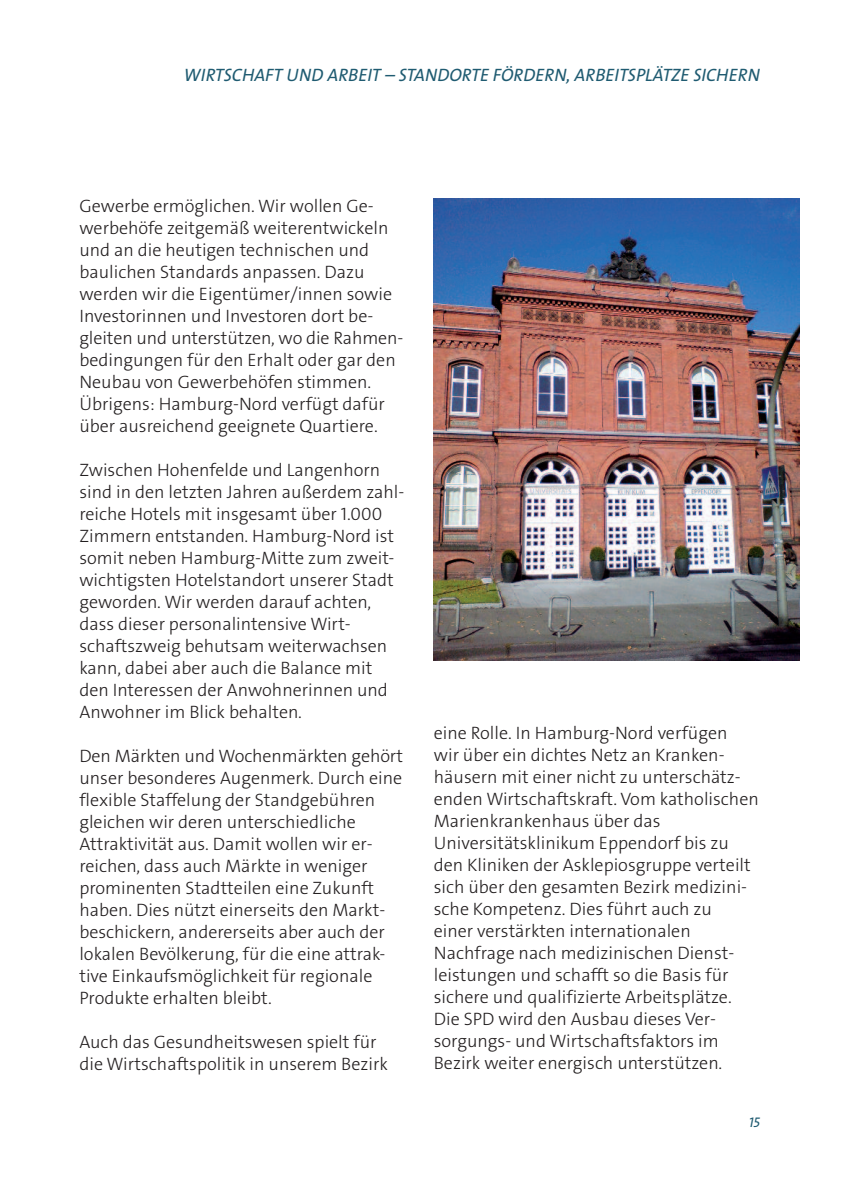
<style>
.page{position:relative;width:845px;height:1202px;background:#fff}
.page>*{position:absolute;margin:0;border:0;box-sizing:border-box;transform-origin:0 0}
.t1{font:300 18px/22px "SPD The Sans";color:#231f20}
.t2{font:italic 18px "SPD The Sans";color:#1f5b71}
.t3{font:italic 14px "SPD The Sans";color:#1f5b71}
</style>
<div class="page">
<img style="left:434px;top:198px;width:365px;height:462px">
<p class="t2" style="left:184px;top:68px;width:577px">WIRTSCHAFT UND ARBEIT – STANDORTE FÖRDERN, ARBEITSPLÄTZE SICHERN</p>
<p class="t1" style="left:79px;top:196px;width:326px">Gewerbe ermöglichen. Wir wollen Ge&shy;werbehöfe zeitgemäß weiterentwickeln und an die heutigen technischen und baulichen Standards anpassen. Dazu werden wir die Eigentümer/innen sowie Investorinnen und Investoren dort be&shy;gleiten und unterstützen, wo die Rahmen&shy;bedingungen für den Erhalt oder gar den Neubau von Gewerbehöfen stimmen.<br>Übrigens: Hamburg-Nord verfügt dafür über ausreichend geeignete Quartiere.</p>
<p class="t1" style="left:79px;top:460px;width:326px">Zwischen Hohenfelde und Langenhorn sind in den letzten Jahren außerdem zahl&shy;reiche Hotels mit insgesamt über 1.000<br>Zimmern entstanden. Hamburg-Nord ist somit neben Hamburg-Mitte zum zweit&shy;wichtigsten Hotelstandort unserer Stadt geworden. Wir werden darauf achten, dass dieser personalintensive Wirt&shy;schaftszweig behutsam weiterwachsen kann, dabei aber auch die Balance mit den Interessen der Anwohnerinnen und Anwohner im Blick behalten.</p>
<p class="t1" style="left:79px;top:746px;width:325px">Den Märkten und Wochenmärkten gehört unser besonderes Augenmerk. Durch eine flexible Staffelung der Standgebühren gleichen wir deren unterschiedliche Attraktivität aus. Damit wollen wir er&shy;reichen, dass auch Märkte in weniger prominenten Stadtteilen eine Zukunft haben. Dies nützt einerseits den Markt&shy;beschickern, andererseits aber auch der lokalen Bevölkerung, für die eine attrak&shy;tive Einkaufsmöglichkeit für regionale Produkte erhalten bleibt.</p>
<p class="t1" style="left:79px;top:1032px;width:310px">Auch das Gesundheitswesen spielt für die Wirtschaftspolitik in unserem Bezirk</p>
<p class="t1" style="left:434px;top:724px;width:326px">eine Rolle. In Hamburg-Nord verfügen<br>wir über ein dichtes Netz an Kranken&shy;häusern mit einer nicht zu unterschätz&shy;enden Wirtschaftskraft. Vom katholischen Marienkrankenhaus über das Universitätsklinikum Eppendorf bis zu den Kliniken der Asklepiosgruppe verteilt sich über den gesamten Bezirk medizini&shy;sche Kompetenz. Dies führt auch zu<br>einer verstärkten internationalen Nachfrage nach medizinischen Dienst&shy;leistungen und schafft so die Basis für sichere und qualifizierte Arbeitsplätze.<br>Die SPD wird den Ausbau dieses Ver&shy;sorgungs- und Wirtschaftsfaktors im Bezirk weiter energisch unterstützen.</p>
<p class="t3" style="left:749px;top:1117px;width:13px">15</p>
</div>
